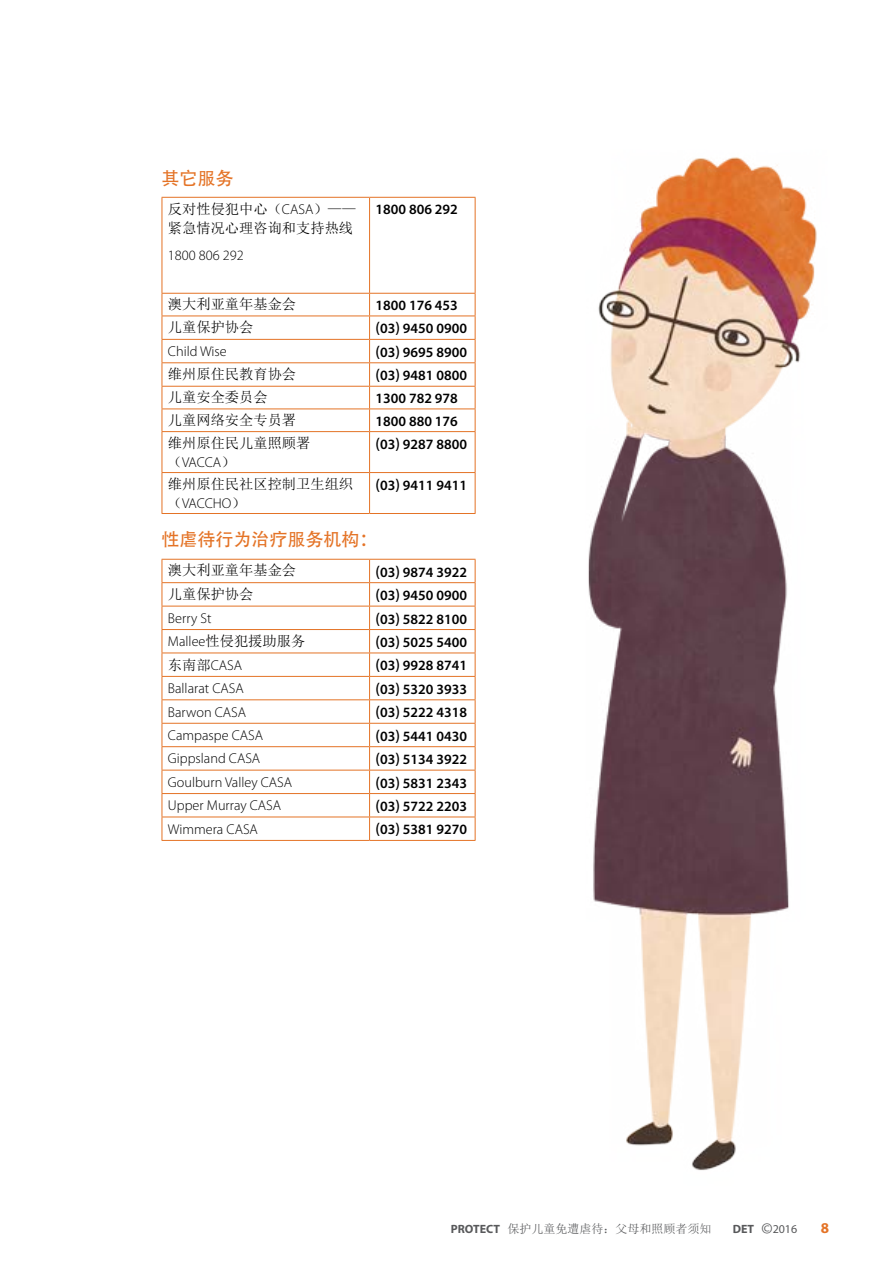
<style>
.page{position:relative;width:893px;height:1263px;background:#fff}
.page>*{position:absolute;margin:0;border:0;box-sizing:border-box;transform-origin:0 0}
.t1{font:18px "Adobe Heiti Std";color:#e47326}
.t2{font:700 15px "Myriad Pro";color:#e47326}
.t3{font:600 14.25px "Myriad Pro";color:#000}
.t4{font:300 14.25px "Myriad Pro";color:#000}
.t5{font:14.25px/18.8px "Sim Sun";color:#000}
.t6{font:12px "Sim Sun";color:#58595b}
.t7{font:12px "Myriad Pro";color:#58595b}
.s1{font-family:"Myriad Pro";font-weight:300}
.s2{font-family:"Adobe Heiti Std";font-weight:400}
.s3{font-family:"Sim Sun";font-weight:400}
.s4{font-family:"Myriad Pro";font-weight:700}
.s5{font-weight:700}
.s6{font-size:16.5px}
</style>
<div class="page">
<img style="left:323px;top:157px;width:494px;height:1014px">
<hr style="left:162px;top:197px;width:208px;height:1px;background:#e47326">
<hr style="left:162px;top:198px;width:1px;height:95px;background:#e47326">
<hr style="left:370px;top:197px;width:105px;height:1px;background:#e47326">
<hr style="left:369px;top:198px;width:1px;height:95px;background:#e47326">
<hr style="left:475px;top:198px;width:1px;height:95px;background:#e47326">
<hr style="left:162px;top:293px;width:208px;height:1px;background:#e47326">
<hr style="left:370px;top:293px;width:105px;height:1px;background:#e47326">
<hr style="left:162px;top:316px;width:208px;height:1px;background:#e47326">
<hr style="left:370px;top:316px;width:105px;height:1px;background:#e47326">
<hr style="left:162px;top:339px;width:208px;height:1px;background:#e47326">
<hr style="left:370px;top:339px;width:105px;height:1px;background:#e47326">
<hr style="left:162px;top:362px;width:208px;height:1px;background:#e47326">
<hr style="left:370px;top:362px;width:105px;height:1px;background:#e47326">
<hr style="left:162px;top:386px;width:208px;height:1px;background:#e47326">
<hr style="left:370px;top:386px;width:105px;height:1px;background:#e47326">
<hr style="left:162px;top:408px;width:208px;height:1px;background:#e47326">
<svg style="left:162px;top:294px;width:1px;height:137px"></svg>
<hr style="left:370px;top:408px;width:105px;height:1px;background:#e47326">
<svg style="left:369px;top:294px;width:1px;height:137px"></svg>
<svg style="left:475px;top:294px;width:1px;height:137px"></svg>
<hr style="left:162px;top:431px;width:208px;height:1px;background:#e47326">
<hr style="left:162px;top:432px;width:1px;height:40px;background:#e47326">
<hr style="left:370px;top:431px;width:105px;height:1px;background:#e47326">
<hr style="left:369px;top:432px;width:1px;height:40px;background:#e47326">
<hr style="left:475px;top:432px;width:1px;height:40px;background:#e47326">
<hr style="left:162px;top:472px;width:208px;height:1px;background:#e47326">
<hr style="left:162px;top:473px;width:1px;height:40px;background:#e47326">
<hr style="left:370px;top:472px;width:105px;height:1px;background:#e47326">
<hr style="left:369px;top:473px;width:1px;height:40px;background:#e47326">
<hr style="left:475px;top:473px;width:1px;height:40px;background:#e47326">
<hr style="left:162px;top:513px;width:208px;height:1px;background:#e47326">
<hr style="left:370px;top:513px;width:105px;height:1px;background:#e47326">
<hr style="left:162px;top:559px;width:208px;height:1px;background:#e47326">
<hr style="left:370px;top:559px;width:105px;height:1px;background:#e47326">
<hr style="left:162px;top:582px;width:208px;height:1px;background:#e47326">
<hr style="left:370px;top:582px;width:105px;height:1px;background:#e47326">
<hr style="left:162px;top:606px;width:208px;height:1px;background:#e47326">
<hr style="left:370px;top:606px;width:105px;height:1px;background:#e47326">
<hr style="left:162px;top:629px;width:208px;height:1px;background:#e47326">
<hr style="left:370px;top:629px;width:105px;height:1px;background:#e47326">
<hr style="left:162px;top:653px;width:208px;height:1px;background:#e47326">
<hr style="left:370px;top:653px;width:105px;height:1px;background:#e47326">
<hr style="left:162px;top:676px;width:208px;height:1px;background:#e47326">
<hr style="left:370px;top:676px;width:105px;height:1px;background:#e47326">
<hr style="left:162px;top:699px;width:208px;height:1px;background:#e47326">
<hr style="left:370px;top:699px;width:105px;height:1px;background:#e47326">
<hr style="left:162px;top:723px;width:208px;height:1px;background:#e47326">
<hr style="left:370px;top:723px;width:105px;height:1px;background:#e47326">
<hr style="left:162px;top:746px;width:208px;height:1px;background:#e47326">
<hr style="left:370px;top:746px;width:105px;height:1px;background:#e47326">
<hr style="left:162px;top:770px;width:208px;height:1px;background:#e47326">
<hr style="left:370px;top:770px;width:105px;height:1px;background:#e47326">
<hr style="left:162px;top:793px;width:208px;height:1px;background:#e47326">
<hr style="left:370px;top:793px;width:105px;height:1px;background:#e47326">
<hr style="left:162px;top:817px;width:208px;height:1px;background:#e47326">
<svg style="left:162px;top:560px;width:1px;height:280px"></svg>
<hr style="left:370px;top:817px;width:105px;height:1px;background:#e47326">
<svg style="left:369px;top:560px;width:1px;height:280px"></svg>
<svg style="left:475px;top:560px;width:1px;height:280px"></svg>
<hr style="left:162px;top:840px;width:208px;height:1px;background:#e47326">
<hr style="left:370px;top:840px;width:105px;height:1px;background:#e47326">
<p class="t1" style="left:162px;top:167px;width:73px">其它服务</p>
<p class="t5" style="left:168px;top:199px;width:190px">反对性侵犯中心（<span class="s1">CASA</span>）——紧急情况心理咨询和支持热线</p>
<p class="t4" style="left:168px;top:247px;width:77px">1800 806 292</p>
<p class="t3" style="left:376px;top:200px;width:84px">1800 806 292</p>
<p class="t5" style="left:168px;top:295px;width:130px">澳大利亚童年基金会</p>
<p class="t3" style="left:376px;top:296px;width:84px">1800 176 453</p>
<p class="t5" style="left:168px;top:318px;width:87px">儿童保护协会</p>
<p class="t3" style="left:376px;top:319px;width:93px"><span class="s2">(</span>03<span class="s2">)</span> 9450 0900</p>
<p class="t4" style="left:168px;top:343px;width:60px">Child Wise</p>
<p class="t3" style="left:376px;top:343px;width:93px"><span class="s2">(</span>03<span class="s2">)</span> 9695 8900</p>
<p class="t5" style="left:168px;top:364px;width:130px">维州原住民教育协会</p>
<p class="t3" style="left:376px;top:366px;width:93px"><span class="s2">(</span>03<span class="s2">)</span> 9481 0800</p>
<p class="t5" style="left:168px;top:388px;width:101px">儿童安全委员会</p>
<p class="t3" style="left:376px;top:389px;width:84px">1300 782 978</p>
<p class="t5" style="left:168px;top:411px;width:130px">儿童网络安全专员署</p>
<p class="t3" style="left:376px;top:412px;width:84px">1800 880 176</p>
<p class="t5" style="left:168px;top:433px;width:144px">维州原住民儿童照顾署</p>
<p class="t4" style="left:168px;top:453px;width:69px"><span class="s3">（</span>VACCA<span class="s3">）</span></p>
<p class="t3" style="left:376px;top:435px;width:93px"><span class="s2">(</span>03<span class="s2">)</span> 9287 8800</p>
<p class="t5" style="left:168px;top:474px;width:187px">维州原住民社区控制卫生组织</p>
<p class="t4" style="left:168px;top:494px;width:79px"><span class="s3">（</span>VACCHO<span class="s3">）</span></p>
<p class="t3" style="left:376px;top:476px;width:93px"><span class="s2">(</span>03<span class="s2">)</span> 9411 9411</p>
<p class="t1" style="left:162px;top:529px;width:217px">性虐待行为治疗服务机构：</p>
<p class="t5" style="left:168px;top:561px;width:130px">澳大利亚童年基金会</p>
<p class="t3" style="left:376px;top:563px;width:93px"><span class="s2">(</span>03<span class="s2">)</span> 9874 3922</p>
<p class="t5" style="left:168px;top:584px;width:87px">儿童保护协会</p>
<p class="t3" style="left:376px;top:586px;width:93px"><span class="s2">(</span>03<span class="s2">)</span> 9450 0900</p>
<p class="t4" style="left:168px;top:609px;width:45px">Berry St</p>
<p class="t3" style="left:376px;top:610px;width:93px"><span class="s2">(</span>03<span class="s2">)</span> 5822 8100</p>
<p class="t5" style="left:168px;top:632px;width:139px"><span class="s1">Mallee</span>性侵犯援助服务</p>
<p class="t3" style="left:376px;top:633px;width:93px"><span class="s2">(</span>03<span class="s2">)</span> 5025 5400</p>
<p class="t4" style="left:168px;top:656px;width:76px"><span class="s3">东南部</span>CASA</p>
<p class="t3" style="left:376px;top:656px;width:93px"><span class="s2">(</span>03<span class="s2">)</span> 9928 8741</p>
<p class="t4" style="left:168px;top:680px;width:77px">Ballarat CASA</p>
<p class="t3" style="left:376px;top:680px;width:93px"><span class="s2">(</span>03<span class="s2">)</span> 5320 3933</p>
<p class="t4" style="left:168px;top:703px;width:80px">Barwon CASA</p>
<p class="t3" style="left:376px;top:703px;width:93px"><span class="s2">(</span>03<span class="s2">)</span> 5222 4318</p>
<p class="t4" style="left:168px;top:727px;width:97px">Campaspe CASA</p>
<p class="t3" style="left:376px;top:727px;width:93px"><span class="s2">(</span>03<span class="s2">)</span> 5441 0430</p>
<p class="t4" style="left:168px;top:750px;width:94px">Gippsland CASA</p>
<p class="t3" style="left:376px;top:750px;width:93px"><span class="s2">(</span>03<span class="s2">)</span> 5134 3922</p>
<p class="t4" style="left:168px;top:773px;width:126px">Goulburn Valley CASA</p>
<p class="t3" style="left:376px;top:774px;width:93px"><span class="s2">(</span>03<span class="s2">)</span> 5831 2343</p>
<p class="t4" style="left:168px;top:797px;width:115px">Upper Murray CASA</p>
<p class="t3" style="left:376px;top:797px;width:93px"><span class="s2">(</span>03<span class="s2">)</span> 5722 2203</p>
<p class="t4" style="left:168px;top:820px;width:91px">Wimmera CASA</p>
<p class="t3" style="left:376px;top:820px;width:93px"><span class="s2">(</span>03<span class="s2">)</span> 5381 9270</p>
<p class="t6" style="left:451px;top:1222px;width:262px"><span class="s4">PROTECT</span> 保护儿童免遭虐待：父母和照顾者须知</p>
<p class="t7" style="left:733px;top:1221px;width:66px"><span class="s5">DET</span> <span class="s6">©</span>2016</p>
<p class="t2" style="left:821px;top:1218px;width:10px">8</p>
</div>
